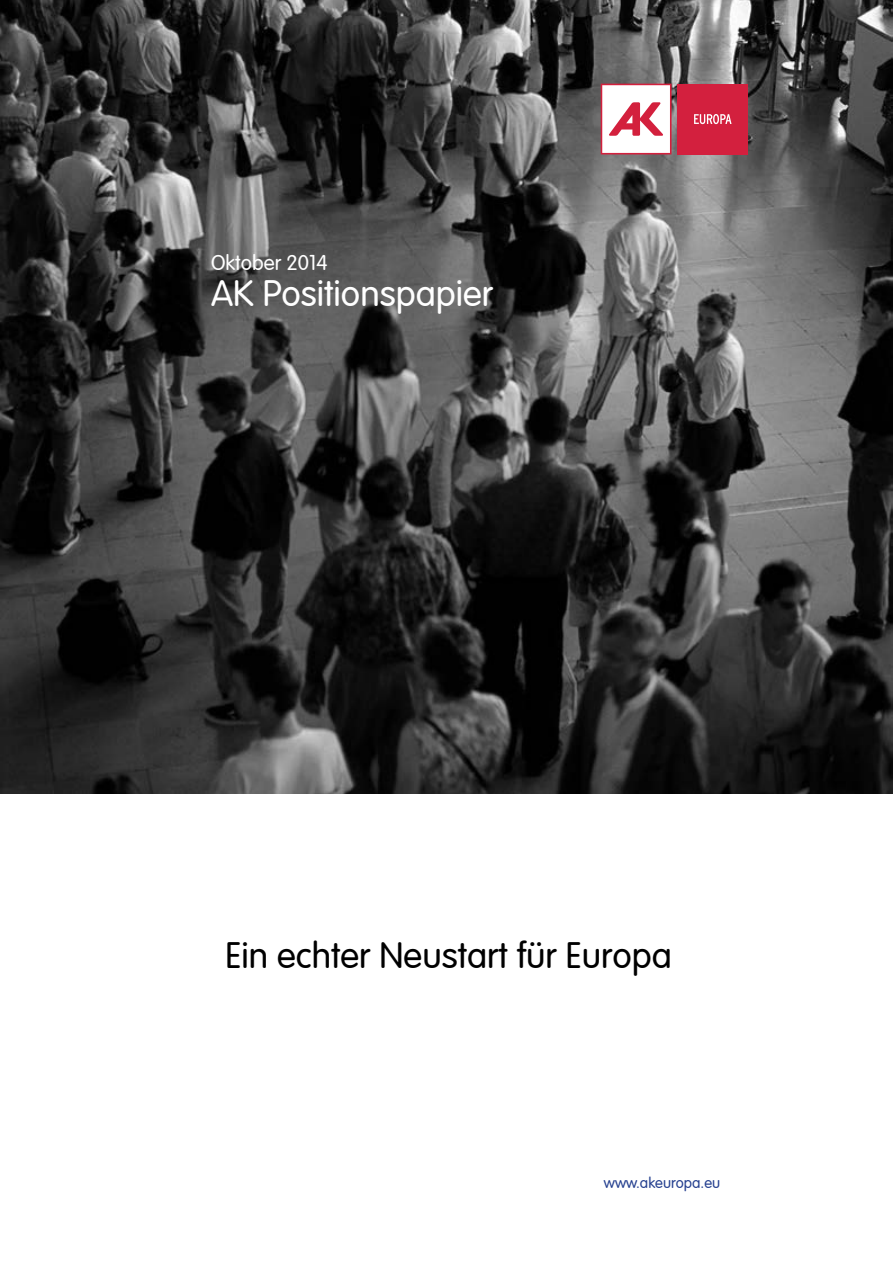
<style>
.page{position:relative;width:893px;height:1263px;background:#fff}
.page>*{position:absolute;margin:0;border:0;box-sizing:border-box;transform-origin:0 0}
.t1{font:300 36px "VAG Rounded LT";color:#000}
.t2{font:300 36px "VAG Rounded LT";color:#fff}
.t3{font:300 21px "VAG Rounded LT";color:#fff}
.t4{font:300 15px "VAG Rounded LT";color:#25408f}
</style>
<div class="page">
<img style="left:0;top:0;width:893px;height:793px">
<svg style="left:601px;top:84px;width:70px;height:70px"></svg>
<div style="left:677px;top:84px;width:71px;height:70px;background:#d3203e"></div>
<svg style="left:694px;top:114px;width:38px;height:10px"></svg>
<p class="t3" style="left:211px;top:251px;width:118px">Oktober 2014</p>
<p class="t2" style="left:211px;top:273px;width:283px">AK Positionspapier</p>
<p class="t1" style="left:225px;top:934px;width:448px">Ein echter Neustart für Europa</p>
<p class="t4" style="left:604px;top:1174px;width:118px">www.akeuropa.eu</p>
</div>
